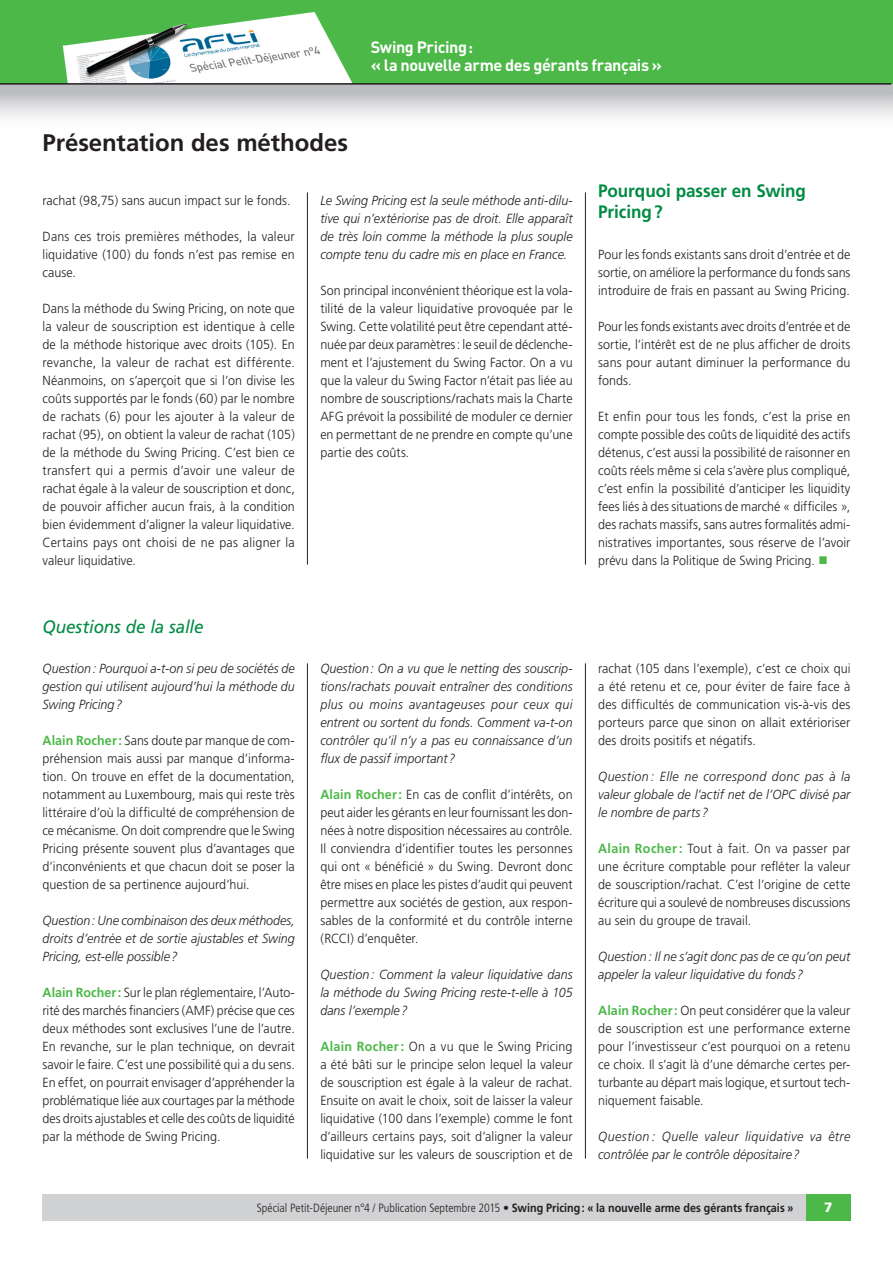
<style>
.page{position:relative;width:893px;height:1263px;background:#fff}
.page>*{position:absolute;margin:0;border:0;box-sizing:border-box;transform-origin:0 0}
.t1{font:700 24px "Frutiger";color:#231f20}
.t2{font:700 18px/21px "Frutiger";color:#008b43;scale:.95 1}
.t3{font:italic 18px "Frutiger";letter-spacing:-.005em;color:#008b43;scale:.95 1}
.t4{font:700 16.2px/17.5px "DIN";letter-spacing:-.025em;color:#fff}
.t5{font:900 13.5px "Frutiger";color:#fff}
.t6{font:300 13.2px/18px "Frutiger";letter-spacing:.005em;color:#231f20;text-align:justify;scale:.95 1}
.t7{font:italic 300 13.2px/18px "Frutiger";letter-spacing:.005em;color:#231f20;text-align:justify;scale:.95 1}
.t8{font:italic 300 13.2px/18px "Frutiger";letter-spacing:.03em;color:#231f20;scale:.95 1}
.t9{font:300 condensed 12px "Frutiger";color:#231f20}
.s1{font-weight:700;color:#4cb848}
.s2{color:#4cb848}
.s3{font-weight:700;font-stretch:normal}
</style>
<div class="page">
<div style="left:0;top:0;width:893px;height:84px;background:#4cb848"></div>
<img style="left:62px;top:12px;width:291px;height:71px">
<div style="left:0;top:84px;width:893px;height:49px;background:linear-gradient(to bottom,#b4b5b8,#fff)"></div>
<hr style="left:0;top:83px;width:891px;height:2px;background:#231f20">
<div style="left:43px;top:1194px;width:807px;height:26px;background:#d1d2d4"></div>
<div style="left:806px;top:1194px;width:44px;height:26px;background:#4cb848"></div>
<hr style="left:307px;top:192px;width:1px;height:373px;background:#231f20">
<hr style="left:307px;top:663px;width:1px;height:496px;background:#231f20">
<hr style="left:585px;top:192px;width:1px;height:373px;background:#231f20">
<hr style="left:585px;top:663px;width:1px;height:496px;background:#231f20">
<h1 class="t1" style="left:43px;top:129px;width:307px">Présentation des méthodes</h1>
<p class="t4" style="left:371px;top:38px;width:293px">Swing Pricing:<br>« la nouvelle arme des gérants français »</p>
<p class="t6" style="left:43px;top:191px;width:263px">rachat (98,75) sans aucun impact sur le fonds.</p>
<p class="t6" style="left:43px;top:227px;width:267px">Dans ces trois premières méthodes, la valeur liquidative (100) du fonds n’est pas remise en cause.</p>
<p class="t6" style="left:43px;top:299px;width:267px">Dans la méthode du Swing Pricing, on note que la valeur de souscription est identique à celle de la méthode historique avec droits (105). En revanche, la valeur de rachat est différente.<br>Néanmoins, on s’aperçoit que si l’on divise les coûts supportés par le fonds (60) par le nombre de rachats (6) pour les ajouter à la valeur de rachat (95), on obtient la valeur de rachat (105) de la méthode du Swing Pricing. C’est bien ce transfert qui a permis d’avoir une valeur de rachat égale à la valeur de souscription et donc, de pouvoir afficher aucun frais, à la condition bien évidemment d’aligner la valeur liquidative.<br>Certains pays ont choisi de ne pas aligner la valeur liquidative.</p>
<h2 class="t3" style="left:43px;top:616px;width:171px">Questions de la salle</h2>
<p class="t7" style="left:43px;top:659px;width:267px">Question: Pourquoi a-t-on si peu de sociétés de gestion qui utilisent aujourd’hui la méthode du Swing Pricing?</p>
<p class="t6" style="left:43px;top:731px;width:267px"><span class="s1">Alain Rocher:</span> Sans doute par manque de com&shy;préhension mais aussi par manque d’informa&shy;tion. On trouve en effet de la documentation, notamment au Luxembourg, mais qui reste très littéraire d’où la difficulté de compréhension de ce mécanisme. On doit comprendre que le Swing Pricing présente souvent plus d’avantages que d’inconvénients et que chacun doit se poser la question de sa pertinence aujourd’hui.</p>
<p class="t7" style="left:43px;top:911px;width:267px">Question: Une combinaison des deux méthodes, droits d’entrée et de sortie ajustables et Swing Pricing, est-elle possible?</p>
<p class="t6" style="left:43px;top:983px;width:267px"><span class="s1">Alain Rocher:</span> Sur le plan réglementaire, l’Auto&shy;rité des marchés financiers (AMF) précise que ces deux méthodes sont exclusives l’une de l’autre.<br>En revanche, sur le plan technique, on devrait savoir le faire. C’est une possibilité qui a du sens.<br>En effet, on pourrait envisager d’appréhender la problématique liée aux courtages par la méthode des droits ajustables et celle des coûts de liquidité par la méthode de Swing Pricing.</p>
<p class="t7" style="left:320px;top:191px;width:267px">Le Swing Pricing est la seule méthode anti-dilu&shy;tive qui n’extériorise pas de droit. Elle apparaît de très loin comme la méthode la plus souple compte tenu du cadre mis en place en France.</p>
<p class="t6" style="left:320px;top:281px;width:267px">Son principal inconvénient théorique est la vola&shy;tilité de la valeur liquidative provoquée par le Swing. Cette volatilité peut être cependant atté&shy;nuée par deux paramètres: le seuil de déclenche&shy;ment et l’ajustement du Swing Factor. On a vu que la valeur du Swing Factor n’était pas liée au nombre de souscriptions/rachats mais la Charte AFG prévoit la possibilité de moduler ce dernier en permettant de ne prendre en compte qu’une partie des coûts.</p>
<h2 class="t2" style="left:598px;top:180px;width:220px">Pourquoi passer en Swing<br>Pricing?</h2>
<p class="t6" style="left:598px;top:245px;width:267px">Pour les fonds existants sans droit d’entrée et de sortie, on améliore la performance du fonds sans introduire de frais en passant au Swing Pricing.</p>
<p class="t6" style="left:598px;top:317px;width:267px">Pour les fonds existants avec droits d’entrée et de sortie, l’intérêt est de ne plus afficher de droits sans pour autant diminuer la performance du fonds.</p>
<p class="t6" style="left:598px;top:407px;width:267px">Et enfin pour tous les fonds, c’est la prise en compte possible des coûts de liquidité des actifs détenus, c’est aussi la possibilité de raisonner en coûts réels même si cela s’avère plus compliqué, c’est enfin la possibilité d’anticiper les liquidity fees liés à des situations de marché « difficiles », des rachats massifs, sans autres formalités admi&shy;nistratives importantes, sous réserve de l’avoir prévu dans la Politique de Swing Pricing. <span class="s2">■</span></p>
<p class="t7" style="left:320px;top:659px;width:267px">Question: On a vu que le netting des souscrip&shy;tions/rachats pouvait entraîner des conditions plus ou moins avantageuses pour ceux qui entrent ou sortent du fonds. Comment va-t-on contrôler qu’il n’y a pas eu connaissance d’un flux de passif important ?</p>
<p class="t6" style="left:320px;top:785px;width:267px"><span class="s1">Alain Rocher:</span> En cas de conflit d’intérêts, on peut aider les gérants en leur fournissant les don&shy;nées à notre disposition nécessaires au contrôle.<br>Il conviendra d’identifier toutes les personnes qui ont « bénéficié » du Swing. Devront donc être mises en place les pistes d’audit qui peuvent permettre aux sociétés de gestion, aux respon&shy;sables de la conformité et du contrôle interne (RCCI) d’enquêter.</p>
<p class="t7" style="left:320px;top:965px;width:267px">Question: Comment la valeur liquidative dans la méthode du Swing Pricing reste-t-elle à 105 dans l’exemple ?</p>
<p class="t6" style="left:320px;top:1037px;width:267px"><span class="s1">Alain Rocher:</span> On a vu que le Swing Pricing a été bâti sur le principe selon lequel la valeur de souscription est égale à la valeur de rachat.<br>Ensuite on avait le choix, soit de laisser la valeur liquidative (100 dans l’exemple) comme le font d’ailleurs certains pays, soit d’aligner la valeur liquidative sur les valeurs de souscription et de</p>
<p class="t6" style="left:598px;top:659px;width:267px">rachat (105 dans l’exemple), c’est ce choix qui a été retenu et ce, pour éviter de faire face à des difficultés de communication vis-à-vis des porteurs parce que sinon on allait extérioriser des droits positifs et négatifs.</p>
<p class="t7" style="left:598px;top:767px;width:267px">Question : Elle ne correspond donc pas à la valeur globale de l’actif net de l’OPC divisé par le nombre de parts?</p>
<p class="t6" style="left:598px;top:839px;width:267px"><span class="s1">Alain Rocher:</span> Tout à fait. On va passer par une écriture comptable pour refléter la valeur de souscription/rachat. C’est l’origine de cette écriture qui a soulevé de nombreuses discussions au sein du groupe de travail.</p>
<p class="t7" style="left:598px;top:947px;width:267px">Question: Il ne s’agit donc pas de ce qu’on peut appeler la valeur liquidative du fonds?</p>
<p class="t6" style="left:598px;top:1001px;width:267px"><span class="s1">Alain Rocher:</span> On peut considérer que la valeur de souscription est une performance externe pour l’investisseur c’est pourquoi on a retenu ce choix. Il s’agit là d’une démarche certes per&shy;turbante au départ mais logique, et surtout tech&shy;niquement faisable.</p>
<p class="t8" style="left:598px;top:1127px;width:267px">Question : Quelle valeur liquidative va être contrôlée par le contrôle dépositaire?</p>
<p class="t9" style="left:257px;top:1201px;width:538px">Spécial Petit-Déjeuner n°4 / Publication Septembre 2015 • <span class="s3">Swing Pricing: « la nouvelle arme des gérants français »</span></p>
<p class="t5" style="left:824px;top:1199px;width:10px">7</p>
</div>
